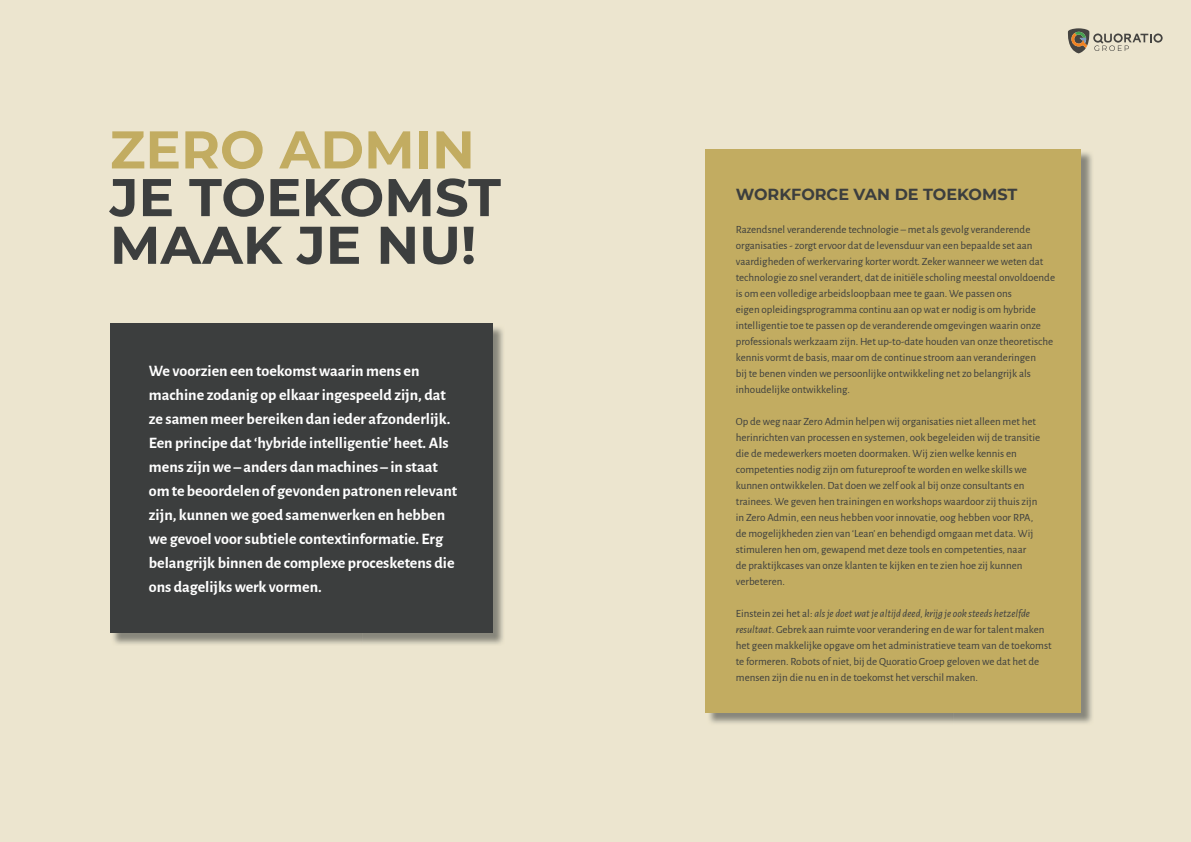
<style>
.page{position:relative;width:1191px;height:842px;background:#ece5cf}
.page>*{position:absolute;margin:0;border:0;box-sizing:border-box;transform-origin:0 0}
.t1{font:700 53px/47.7px "Montserrat";color:#3c3e3e}
.t2{font:700 53px "Montserrat";color:#c2ac61}
.t3{font:700 16px/24px "Alegreya Sans";color:#fff}
.t4{font:700 16px "Montserrat";color:#3c3e3e}
.t5{font:11px/16px "Alegreya Sans";color:#3c3e3e}
.s1{font-style:italic}
</style>
<div class="page">
<img style="left:113px;top:327px;width:390px;height:317px">
<div style="left:110px;top:323px;width:383px;height:310px;background:#3c3e3e"></div>
<img style="left:709px;top:152px;width:383px;height:572px">
<div style="left:705px;top:149px;width:376px;height:564px;background:#c2ac61"></div>
<svg style="left:1068px;top:28px;width:94px;height:25px"></svg>
<h1 class="t2" style="left:110px;top:111px;width:366px">ZERO ADMIN</h1>
<h1 class="t1" style="left:110px;top:171px;width:392px">JE TOEKOMST<br>MAAK JE NU!</h1>
<h2 class="t4" style="left:736px;top:183px;width:283px">WORKFORCE VAN DE TOEKOMST</h2>
<p class="t5" style="left:736px;top:221px;width:321px">Razendsnel veranderende technologie – met als gevolg veranderende organisaties - zorgt ervoor dat de levensduur van een bepaalde set aan vaardigheden of werkervaring korter wordt. Zeker wanneer we weten dat technologie zo snel verandert, dat de initiële scholing meestal onvoldoende is om een volledige arbeidsloopbaan mee te gaan. We passen ons<br>eigen opleidingsprogramma continu aan op wat er nodig is om hybride intelligentie toe te passen op de veranderende omgevingen waarin onze professionals werkzaam zijn. Het up-to-date houden van onze theoretische kennis vormt de basis, maar om de continue stroom aan veranderingen<br>bij te benen vinden we persoonlijke ontwikkeling net zo belangrijk als inhoudelijke ontwikkeling.</p>
<p class="t5" style="left:736px;top:413px;width:306px">Op de weg naar Zero Admin helpen wij organisaties niet alleen met het herinrichten van processen en systemen, ook begeleiden wij de transitie die de medewerkers moeten doormaken. Wij zien welke kennis en competenties nodig zijn om futureproof te worden en welke skills we kunnen ontwikkelen. Dat doen we zelf ook al bij onze consultants en trainees. We geven hen trainingen en workshops waardoor zij thuis zijn in Zero Admin, een neus hebben voor innovatie, oog hebben voor RPA, de mogelijkheden zien van ‘Lean’ en behendigd omgaan met data. Wij stimuleren hen om, gewapend met deze tools en competenties, naar<br>de praktijkcases van onze klanten te kijken en te zien hoe zij kunnen verbeteren.</p>
<p class="t5" style="left:736px;top:605px;width:317px">Einstein zei het al: <span class="s1">als je doet wat je altijd deed, krijg je ook steeds hetzelfde resultaat</span>. Gebrek aan ruimte voor verandering en de war for talent maken het geen makkelijke opgave om het administratieve team van de toekomst te formeren. Robots of niet, bij de Quoratio Groep geloven we dat het de mensen zijn die nu en in de toekomst het verschil maken.</p>
<p class="t3" style="left:149px;top:358px;width:310px">We voorzien een toekomst waarin mens en machine zodanig op elkaar ingespeeld zijn, dat ze samen meer bereiken dan ieder afzonderlijk.<br>Een principe dat ‘hybride intelligentie’ heet. Als mens zijn we – anders dan machines – in staat om te beoordelen of gevonden patronen relevant zijn, kunnen we goed samenwerken en hebben we gevoel voor subtiele contextinformatie. Erg belangrijk binnen de complexe procesketens die ons dagelijks werk vormen.</p>
</div>
